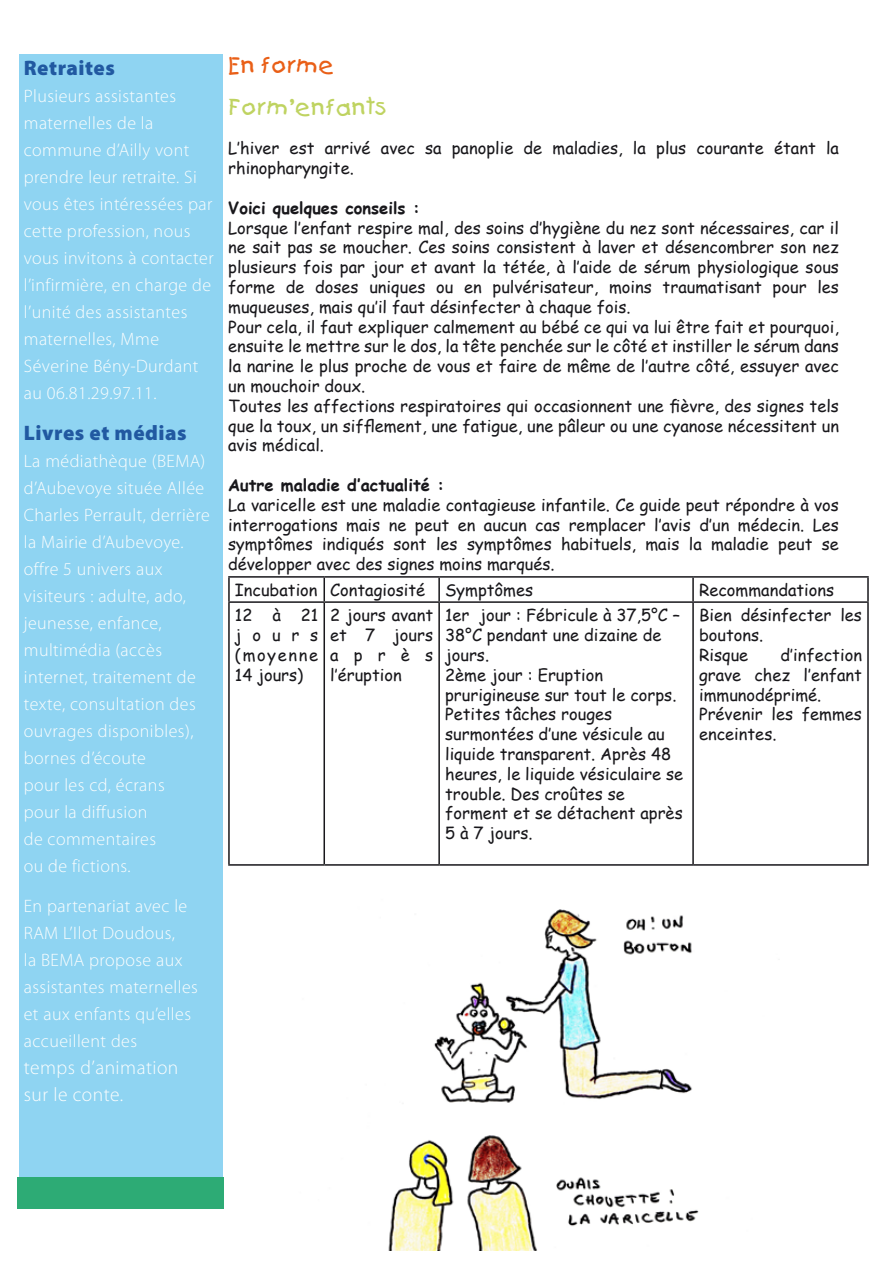
<style>
.page{position:relative;width:893px;height:1263px;background:#fff}
.page>*{position:absolute;margin:0;border:0;box-sizing:border-box;transform-origin:0 0}
.t1{font:22.5px "Kids Plain";letter-spacing:.025em;color:#bfd361}
.t2{font:22.5px "Kids Plain";letter-spacing:.025em;color:#e95f17}
.t3{font:900 21px "Myriad Pro";letter-spacing:.025em;color:#2159a1}
.t4{font:300 19.5px/27px "Myriad Pro";letter-spacing:.025em;color:#fcfefe}
.t5{font:300 18px/27px "Myriad Pro";letter-spacing:.025em;color:#fcfefe}
.t6{font:16.5px/19.8px "Comic Sans MS";color:#18171b}
.t7{font:700 16.5px "Comic Sans MS";color:#18171b}
</style>
<div class="page">
<div style="left:19px;top:54px;width:204px;height:1155px;background:#8fd4f2"></div>
<div style="left:17px;top:1177px;width:207px;height:32px;background:#2dab75"></div>
<hr style="left:228px;top:576px;width:96px;height:2px;background:#18171b">
<hr style="left:228px;top:578px;width:2px;height:23px;background:#18171b">
<hr style="left:324px;top:576px;width:115px;height:2px;background:#18171b">
<hr style="left:323px;top:578px;width:2px;height:23px;background:#18171b">
<hr style="left:439px;top:576px;width:254px;height:2px;background:#18171b">
<hr style="left:438px;top:578px;width:2px;height:23px;background:#18171b">
<hr style="left:693px;top:576px;width:176px;height:2px;background:#18171b">
<hr style="left:692px;top:578px;width:2px;height:23px;background:#18171b">
<hr style="left:867px;top:578px;width:2px;height:23px;background:#18171b">
<hr style="left:228px;top:601px;width:96px;height:2px;background:#18171b">
<hr style="left:228px;top:603px;width:2px;height:261px;background:#18171b">
<hr style="left:324px;top:601px;width:115px;height:2px;background:#18171b">
<hr style="left:323px;top:603px;width:2px;height:261px;background:#18171b">
<hr style="left:439px;top:601px;width:254px;height:2px;background:#18171b">
<hr style="left:438px;top:603px;width:2px;height:261px;background:#18171b">
<hr style="left:693px;top:601px;width:176px;height:2px;background:#18171b">
<hr style="left:692px;top:603px;width:2px;height:261px;background:#18171b">
<hr style="left:867px;top:603px;width:2px;height:261px;background:#18171b">
<hr style="left:228px;top:864px;width:96px;height:2px;background:#18171b">
<hr style="left:324px;top:864px;width:115px;height:2px;background:#18171b">
<hr style="left:439px;top:864px;width:254px;height:2px;background:#18171b">
<hr style="left:693px;top:864px;width:176px;height:2px;background:#18171b">
<img style="left:388px;top:909px;width:311px;height:341px">
<p class="t3" style="left:24px;top:56px;width:93px">Retraites</p>
<p class="t5" style="left:24px;top:83px;width:191px">Plusieurs assistantes maternelles de la commune d’Ailly vont prendre leur retraite. Si vous êtes intéressées par cette profession, nous vous invitons à contacter l’infirmière, en charge de l’unité des assistantes maternelles, Mme<br>Séverine Bény-Durdant au 06.81.29.97.11.</p>
<p class="t3" style="left:24px;top:421px;width:164px">Livres et médias</p>
<p class="t5" style="left:24px;top:448px;width:187px">La médiathèque (BEMA) d’Aubevoye située Allée<br>Charles Perrault, derrière la Mairie d’Aubevoye. offre 5 univers aux visiteurs : adulte, ado, jeunesse, enfance, multimédia (accès internet, traitement de texte, consultation des ouvrages disponibles), bornes d’écoute<br>pour les cd, écrans<br>pour la diffusion<br>de commentaires<br>ou de fictions.</p>
<p class="t5" style="left:24px;top:893px;width:176px">En partenariat avec le<br>RAM L’Ilot Doudous,<br>la BEMA propose aux assistantes maternelles et aux enfants qu’elles accueillent des</p>
<p class="t4" style="left:24px;top:1055px;width:156px">temps d’animation sur le conte.</p>
<h1 class="t2" style="left:228px;top:51px;width:108px">En forme</h1>
<h1 class="t1" style="left:228px;top:93px;width:161px">Form’enfants</h1>
<p class="t6" style="left:228px;top:138px;width:612px">L’hiver est arrivé avec sa panoplie de maladies, la plus courante étant la rhinopharyngite.</p>
<p class="t7" style="left:228px;top:195px;width:193px">Voici quelques conseils :</p>
<p class="t6" style="left:228px;top:217px;width:612px">Lorsque l’enfant respire mal, des soins d’hygiène du nez sont nécessaires, car il ne sait pas se moucher. Ces soins consistent à laver et désencombrer son nez plusieurs fois par jour et avant la tétée, à l’aide de sérum physiologique sous forme de doses uniques ou en pulvérisateur, moins traumatisant pour les muqueuses, mais qu’il faut désinfecter à chaque fois.<br>Pour cela, il faut expliquer calmement au bébé ce qui va lui être fait et pourquoi, ensuite le mettre sur le dos, la tête penchée sur le côté et instiller le sérum dans la narine le plus proche de vous et faire de même de l’autre côté, essuyer avec un mouchoir doux.<br>Toutes les affections respiratoires qui occasionnent une fièvre, des signes tels que la toux, un sifflement, une fatigue, une pâleur ou une cyanose nécessitent un avis médical.</p>
<p class="t7" style="left:228px;top:473px;width:218px">Autre maladie d’actualité :</p>
<p class="t6" style="left:228px;top:494px;width:612px;text-align:justify">La varicelle est une maladie contagieuse infantile. Ce guide peut répondre à vos interrogations mais ne peut en aucun cas remplacer l’avis d’un médecin. Les symptômes indiqués sont les symptômes habituels, mais la maladie peut se développer avec des signes moins marqués.</p>
<p class="t6" style="left:235px;top:580px;width:300px">Incubation Contagiosité Symptômes</p>
<p class="t6" style="left:699px;top:580px;width:137px">Recommandations</p>
<p class="t6" style="left:235px;top:605px;width:85px;text-align:justify">12 à 21 jours (moyenne 14 jours)</p>
<p class="t6" style="left:330px;top:605px;width:104px;text-align:justify">2 jours avant et 7 jours après l’éruption</p>
<p class="t6" style="left:445px;top:605px;width:240px">1er jour : Fébricule à 37,5°C –<br>38°C pendant une dizaine de jours.<br>2ème jour : Eruption prurigineuse sur tout le corps.<br>Petites tâches rouges surmontées d’une vésicule au liquide transparent. Après 48 heures, le liquide vésiculaire se trouble. Des croûtes se forment et se détachent après<br>5 à 7 jours.</p>
<p class="t6" style="left:699px;top:605px;width:164px">Bien désinfecter les boutons.<br>Risque</p>
<p class="t6" style="left:699px;top:644px;width:164px;text-indent:81px">d’infection grave chez l’enfant immunodéprimé.<br>Prévenir les femmes enceintes.</p>
</div>
